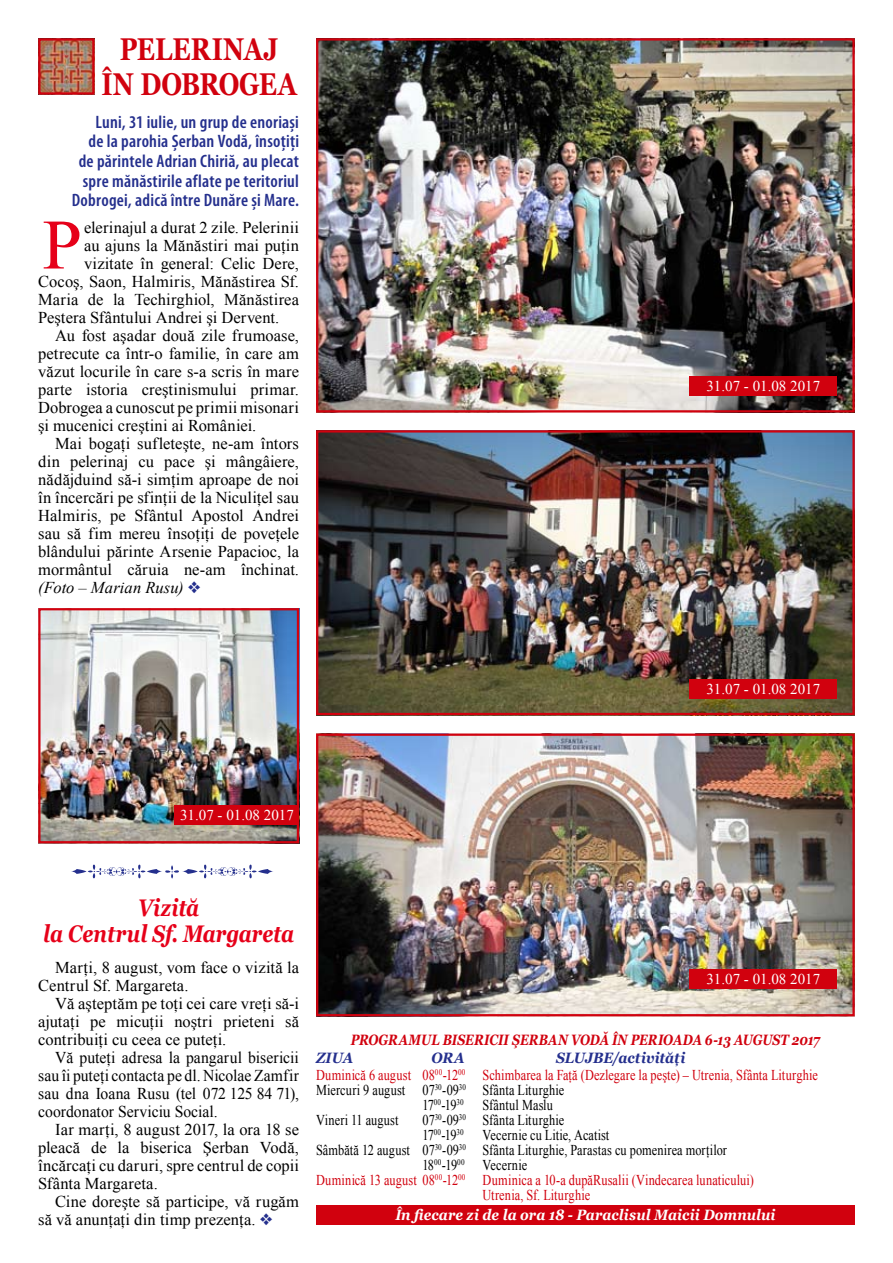
<style>
.page{position:relative;width:893px;height:1263px;background:#fff}
.page>*{position:absolute;margin:0;border:0;box-sizing:border-box;transform-origin:0 0}
.t1{font:70.8px "Times New Roman";color:#e60019}
.t2{font:700 31.5px/34.5px "Georgia";color:#d1010e;text-align:center;scale:.8 1}
.t3{font:italic 700 24px/25.5px "Georgia";letter-spacing:.005em;color:#e60019;text-align:center;scale:.82 1}
.t4{font:600 condensed 18px/19.5px "Myriad Pro";letter-spacing:.015em;color:#242f8d;text-align:right}
.t5{font:16.5px/18px "Times New Roman";letter-spacing:.005em;color:#000}
.t6{font:16.5px/18px "Times New Roman";letter-spacing:.005em;color:#000;text-align:justify;scale:.95 1}
.t7{font:italic 16.5px "Times New Roman";letter-spacing:.005em;color:#000}
.t8{font:15px/15px "Times New Roman";letter-spacing:.005em;color:#000;scale:.82 1}
.t9{font:15px "Times New Roman";letter-spacing:.005em;color:#d1010e;scale:.82 1}
.t10{font:15px "Times New Roman";color:#fff}
.t11{font:italic 700 15px "Georgia";color:#d1010e;scale:.81 1}
.t12{font:italic 700 15px "Georgia";color:#fff;scale:.91 1}
.t13{font:italic 700 15px "Georgia";letter-spacing:.01em;color:#242f8d;scale:.91 1}
.s1{color:#242f8d}
</style>
<div class="page">
<img style="left:41px;top:611px;width:255px;height:229px">
<div style="left:38px;top:608px;width:261px;height:235px;border:2px solid #d1010e"></div>
<img style="left:319px;top:433px;width:533px;height:279px">
<div style="left:316px;top:430px;width:539px;height:285px;border:2px solid #d1010e"></div>
<div style="left:316px;top:1205px;width:539px;height:20px;background:#d1010e"></div>
<img style="left:41px;top:41px;width:51px;height:51px">
<div style="left:38px;top:38px;width:57px;height:57px;border:2px solid #d1010e"></div>
<img style="left:319px;top:41px;width:533px;height:368px">
<div style="left:316px;top:38px;width:539px;height:374px;border:2px solid #d1010e"></div>
<img style="left:319px;top:736px;width:533px;height:277px">
<div style="left:316px;top:733px;width:539px;height:283px;border:2px solid #d1010e"></div>
<svg style="left:71px;top:865px;width:202px;height:13px"></svg>
<div style="left:175px;top:805px;width:124px;height:20px;background:#d1010e"></div>
<div style="left:689px;top:969px;width:148px;height:19px;background:#d1010e"></div>
<div style="left:689px;top:679px;width:148px;height:19px;background:#d1010e"></div>
<div style="left:689px;top:376px;width:148px;height:19px;background:#d1010e"></div>
<h2 class="t2" style="left:101px;top:32px;width:246px">PELERINAJ<br>ÎN DOBROGEA</h2>
<p class="t4" style="left:72px;top:112px;width:229px">Luni, 31 iulie, un grup de enoriași<br>de la parohia Șerban Vodă, însoțiți de părintele Adrian Chiriă, au plecat spre mănăstirile aflate pe teritoriul Dobrogei, adică între Dunăre și Mare.</p>
<h1 class="t1" style="left:43px;top:197px;width:41px">P</h1>
<p class="t5" style="left:84px;top:218px;width:216px">elerinajul a durat 2 zile. Pelerinii</p>
<p class="t5" style="left:84px;top:236px;width:216px">au ajuns la Mănăstiri mai puţin</p>
<p class="t5" style="left:84px;top:254px;width:216px">vizitate în general: Celic Dere,</p>
<p class="t5" style="left:38px;top:272px;width:262px">Cocoş, Saon, Halmiris, Mănăstirea Sf.</p>
<p class="t5" style="left:38px;top:290px;width:262px">Maria de la Techirghiol, Mănăstirea</p>
<p class="t5" style="left:38px;top:308px;width:242px">Peştera Sfântului Andrei şi Dervent.</p>
<p class="t5" style="left:55px;top:326px;width:245px">Au fost aşadar două zile frumoase,</p>
<p class="t5" style="left:38px;top:344px;width:262px">petrecute ca într-o familie, în care am</p>
<p class="t5" style="left:38px;top:362px;width:262px">văzut locurile în care s-a scris în mare</p>
<p class="t5" style="left:38px;top:380px;width:262px">parte istoria creştinismului primar.</p>
<p class="t5" style="left:38px;top:398px;width:262px">Dobrogea a cunoscut pe primii misonari</p>
<p class="t5" style="left:38px;top:416px;width:219px">şi mucenici creştini ai României.</p>
<p class="t5" style="left:55px;top:434px;width:245px">Mai bogaţi sufleteşte, ne-am întors</p>
<p class="t5" style="left:38px;top:452px;width:262px">din pelerinaj cu pace şi mângâiere,</p>
<p class="t5" style="left:38px;top:470px;width:262px">nădăjduind să-i simţim aproape de noi</p>
<p class="t5" style="left:38px;top:488px;width:262px">în încercări pe sfinţii de la Niculiţel sau</p>
<p class="t5" style="left:38px;top:506px;width:262px">Halmiris, pe Sfântul Apostol Andrei</p>
<p class="t5" style="left:38px;top:524px;width:262px">sau să fim mereu însoţiţi de poveţele</p>
<p class="t5" style="left:38px;top:542px;width:262px">blândului părinte Arsenie Papacioc, la</p>
<p class="t5" style="left:38px;top:560px;width:262px">mormântul căruia ne-am închinat.</p>
<p class="t7" style="left:38px;top:576px;width:164px">(Foto – Marian Rusu) <span class="s1">❖</span></p>
<p class="t10" style="left:180px;top:805px;width:115px">31.07 - 01.08 2017</p>
<p class="t10" style="left:706px;top:376px;width:115px">31.07 - 01.08 2017</p>
<p class="t10" style="left:706px;top:679px;width:115px">31.07 - 01.08 2017</p>
<h3 class="t3" style="left:43px;top:895px;width:308px">Vizită<br>la Centrul Sf. Margareta</h3>
<p class="t5" style="left:38px;top:958px;width:262px;text-indent:17px">Marţi, 8 august, vom face o vizită la<br>Centrul Sf. Margareta.</p>
<p class="t5" style="left:38px;top:994px;width:262px;text-align:justify;text-indent:17px">Vă aşteptăm pe toţi cei care vreţi să-i ajutaţi pe micuţii noştri prieteni să contribuiţi cu ceea ce puteţi.</p>
<p class="t6" style="left:38px;top:1048px;width:276px;text-indent:17px">Vă puteţi adresa la pangarul bisericii sau îi puteţi contacta pe dl. Nicolae Zamfir sau dna Ioana Rusu (tel 072 125 84 71), coordonator Serviciu Social.</p>
<p class="t5" style="left:38px;top:1120px;width:262px;text-align:justify;text-indent:17px">Iar marţi, 8 august 2017, la ora 18 se pleacă de la biserica Şerban Vodă, încărcaţi cu daruri, spre centrul de copii Sfânta Margareta.</p>
<p class="t5" style="left:38px;top:1192px;width:262px;text-indent:17px">Cine doreşte să participe, vă rugăm să vă anunţaţi din timp prezenţa. <span class="s1">❖</span></p>
<p class="t12" style="left:395px;top:1207px;width:419px">În fiecare zi de la ora 18 - Paraclisul Maicii Domnului</p>
<p class="t10" style="left:706px;top:969px;width:115px">31.07 - 01.08 2017</p>
<p class="t11" style="left:351px;top:1031px;width:369px">Programul bisericii Şerban Vodă ÎN PERIOADA</p>
<p class="t11" style="left:705px;top:1031px;width:144px">6-13 august 2017</p>
<p class="t13" style="left:316px;top:1049px;width:16px">ZIUAORA</p>
<p class="t13" style="left:556px;top:1049px;width:143px">SLUJBE/activităţi</p>
<p class="t9" style="left:316px;top:1064px;width:613px">Duminică 6 august 08<sup>00</sup>-12<sup>00</sup> Schimbarea la Faţă (Dezlegare la peşte) – Utrenia, Sfânta Liturghie</p>
<p class="t8" style="left:316px;top:1082px;width:304px">Miercuri 9 august 07<sup>30</sup>-09<sup>30</sup> Sfânta Liturghie</p>
<p class="t8" style="left:423px;top:1097px;width:52px">17<sup>00</sup>-19<sup>30</sup></p>
<p class="t8" style="left:483px;top:1097px;width:87px">Sfântul Maslu</p>
<p class="t8" style="left:316px;top:1112px;width:102px">Vineri 11 august</p>
<p class="t8" style="left:423px;top:1112px;width:174px">07<sup>30</sup>-09<sup>30</sup> Sfânta Liturghie<br>17<sup>00</sup>-19<sup>30</sup></p>
<p class="t8" style="left:483px;top:1127px;width:156px">Vecernie cu Litie, Acatist</p>
<p class="t8" style="left:316px;top:1142px;width:503px">Sâmbătă 12 august 07<sup>30</sup>-09<sup>30</sup> Sfânta Liturghie, Parastas cu pomenirea morţilor</p>
<p class="t8" style="left:423px;top:1157px;width:129px">18<sup>00</sup>-19<sup>00</sup> Vecernie</p>
<p class="t9" style="left:316px;top:1169px;width:535px">Duminică 13 august 08<sup>00</sup>-12<sup>00</sup> Duminica a 10-a dupăRusalii (Vindecarea lunaticului)</p>
<p class="t9" style="left:483px;top:1184px;width:133px">Utrenia, Sf. Liturghie</p>
</div>
